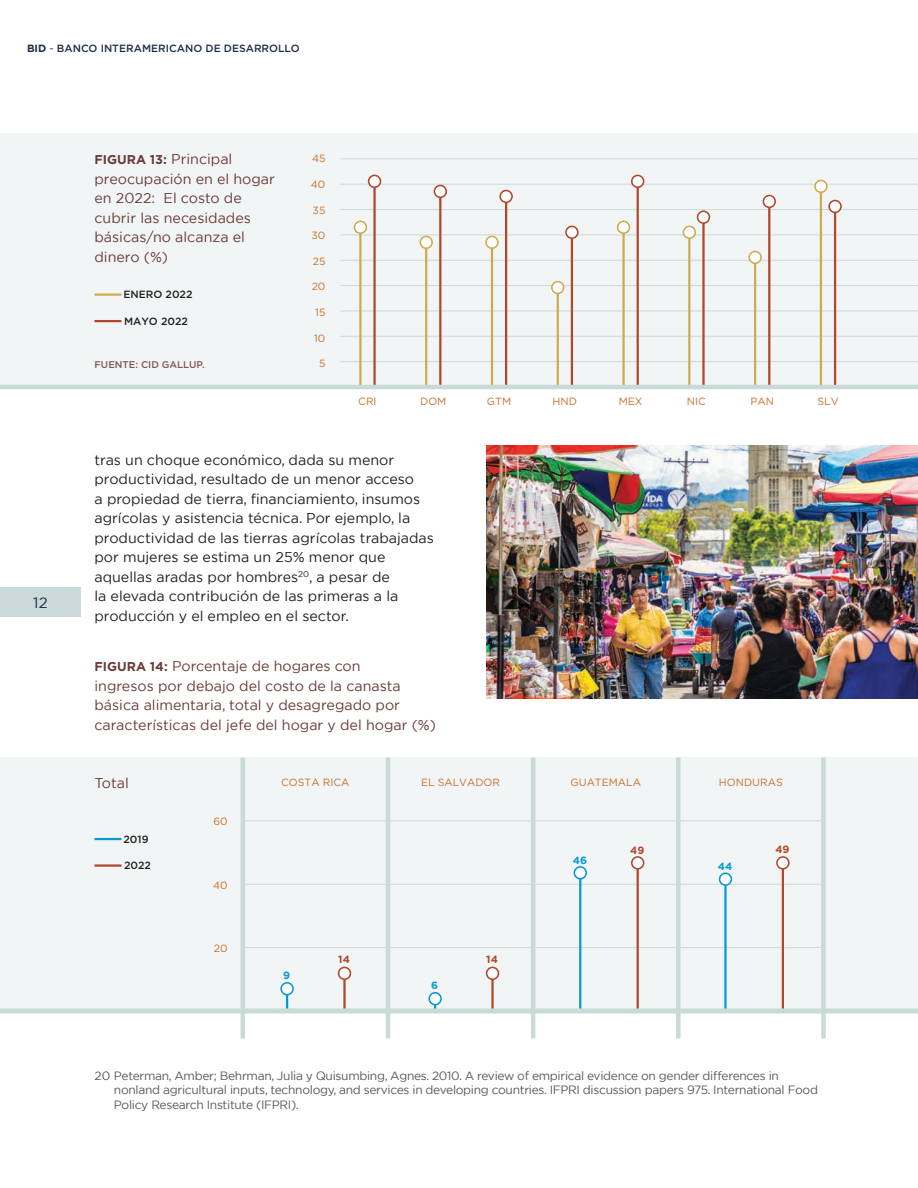
<style>
.page{position:relative;width:918px;height:1188px;background:#fff}
.page>*{position:absolute;margin:0;border:0;box-sizing:border-box;transform-origin:0 0}
.t1{font:15px "Gotham";color:#1c2f48}
.t2{font:14.25px/19.5px "Gotham";color:#231f20}
.t3{font:14.25px/19.5px "Gotham";color:#693c38}
.t4{font:700 12.75px "Gotham";color:#693c38}
.t5{font:12px/14.4px "Gotham";letter-spacing:-.025em;color:#58595b}
.t6{font:10.5px "Gotham";color:#c87029}
.t7{font:500 10.5px "Gotham";color:#1c2f48}
.t8{font:500 10.5px "Gotham";color:#231f20}
.t9{font:700 10.5px "Gotham";color:#b2472a}
.t10{font:700 10.5px "Gotham";color:#0699d6}
.t11{font:500 9.75px "Gotham";color:#805851}
.s1{font-weight:700}
.s2{font-weight:400}
.s3{font-weight:400;font-size:14.25px}
.s4{font-weight:700;font-size:12.75px}
</style>
<div class="page">
<div style="left:0;top:758px;width:918px;height:253px;background:#f2f5f5"></div>
<hr style="left:243px;top:821px;width:580px;height:1px;background:#cadad8">
<hr style="left:243px;top:884px;width:580px;height:1px;background:#cadad8">
<hr style="left:243px;top:947px;width:580px;height:1px;background:#cadad8">
<hr style="left:386px;top:758px;width:4px;height:280px;background:#cadad8">
<hr style="left:241px;top:758px;width:4px;height:280px;background:#cadad8">
<hr style="left:531px;top:758px;width:4px;height:280px;background:#cadad8">
<div style="left:676px;top:758px;width:5px;height:280px;background:#cadad8"></div>
<div style="left:821px;top:758px;width:5px;height:280px;background:#cadad8"></div>
<hr style="left:343px;top:973px;width:3px;height:38px;background:#b2472a">
<svg style="left:338px;top:967px;width:13px;height:13px"></svg>
<hr style="left:286px;top:988px;width:2px;height:23px;background:#0699d6">
<svg style="left:280px;top:982px;width:14px;height:13px"></svg>
<hr style="left:491px;top:973px;width:3px;height:38px;background:#b2472a">
<svg style="left:486px;top:967px;width:13px;height:13px"></svg>
<svg style="left:428px;top:992px;width:14px;height:16px"></svg>
<hr style="left:637px;top:863px;width:2px;height:148px;background:#b2472a">
<svg style="left:631px;top:856px;width:13px;height:14px"></svg>
<hr style="left:579px;top:873px;width:2px;height:138px;background:#0699d6">
<svg style="left:574px;top:866px;width:13px;height:14px"></svg>
<hr style="left:782px;top:863px;width:2px;height:148px;background:#b2472a">
<svg style="left:776px;top:856px;width:14px;height:14px"></svg>
<hr style="left:724px;top:879px;width:3px;height:132px;background:#0699d6">
<svg style="left:719px;top:872px;width:13px;height:14px"></svg>
<div style="left:0;top:1008px;width:918px;height:6px;background:#cadad8"></div>
<hr style="left:94px;top:838px;width:28px;height:2px;background:#0699d6">
<hr style="left:94px;top:864px;width:28px;height:3px;background:#b2472a">
<div style="left:0;top:134px;width:918px;height:253px;background:#f2f5f5"></div>
<hr style="left:94px;top:293px;width:28px;height:3px;background:#cdac50">
<hr style="left:94px;top:320px;width:28px;height:2px;background:#b2472a">
<hr style="left:341px;top:235px;width:577px;height:1px;background:#cadad8">
<hr style="left:341px;top:260px;width:577px;height:1px;background:#cadad8">
<hr style="left:341px;top:285px;width:577px;height:1px;background:#cadad8">
<hr style="left:341px;top:311px;width:577px;height:1px;background:#cadad8">
<hr style="left:341px;top:158px;width:577px;height:1px;background:#cadad8">
<hr style="left:341px;top:184px;width:577px;height:1px;background:#cadad8">
<hr style="left:341px;top:209px;width:577px;height:1px;background:#cadad8">
<hr style="left:341px;top:336px;width:577px;height:1px;background:#cadad8">
<hr style="left:341px;top:361px;width:577px;height:1px;background:#cadad8">
<hr style="left:359px;top:227px;width:3px;height:160px;background:#cdac50">
<svg style="left:354px;top:221px;width:13px;height:13px"></svg>
<hr style="left:373px;top:181px;width:3px;height:206px;background:#b2472a">
<svg style="left:368px;top:175px;width:13px;height:13px"></svg>
<hr style="left:425px;top:242px;width:2px;height:145px;background:#cdac50">
<svg style="left:419px;top:236px;width:14px;height:13px"></svg>
<hr style="left:439px;top:191px;width:2px;height:196px;background:#b2472a">
<svg style="left:434px;top:185px;width:13px;height:13px"></svg>
<hr style="left:491px;top:242px;width:2px;height:145px;background:#cdac50">
<svg style="left:485px;top:236px;width:14px;height:13px"></svg>
<hr style="left:505px;top:196px;width:2px;height:191px;background:#b2472a">
<svg style="left:499px;top:190px;width:14px;height:13px"></svg>
<hr style="left:557px;top:287px;width:2px;height:100px;background:#cdac50">
<svg style="left:551px;top:281px;width:13px;height:13px"></svg>
<hr style="left:571px;top:232px;width:2px;height:155px;background:#b2472a">
<svg style="left:565px;top:226px;width:14px;height:13px"></svg>
<hr style="left:622px;top:227px;width:3px;height:160px;background:#cdac50">
<svg style="left:617px;top:221px;width:13px;height:13px"></svg>
<hr style="left:637px;top:181px;width:2px;height:206px;background:#b2472a">
<svg style="left:631px;top:175px;width:13px;height:13px"></svg>
<hr style="left:688px;top:232px;width:2px;height:155px;background:#cdac50">
<hr style="left:702px;top:217px;width:3px;height:170px;background:#b2472a">
<svg style="left:683px;top:211px;width:27px;height:28px"></svg>
<hr style="left:754px;top:257px;width:2px;height:130px;background:#cdac50">
<svg style="left:748px;top:251px;width:14px;height:13px"></svg>
<hr style="left:768px;top:201px;width:2px;height:186px;background:#b2472a">
<svg style="left:763px;top:195px;width:13px;height:13px"></svg>
<hr style="left:820px;top:186px;width:2px;height:201px;background:#cdac50">
<svg style="left:814px;top:180px;width:14px;height:13px"></svg>
<hr style="left:834px;top:206px;width:2px;height:181px;background:#b2472a">
<svg style="left:828px;top:200px;width:14px;height:13px"></svg>
<hr style="left:0;top:385px;width:918px;height:4px;background:#cadad8">
<img style="left:486px;top:446px;width:432px;height:253px">
<div style="left:0;top:587px;width:81px;height:29px;background:#cadad8"></div>
<p class="t7" style="left:27px;top:42px;width:274px"><span class="s1">BID</span> <span class="s2">-</span> BANCO INTERAMERICANO DE DESARROLLO</p>
<p class="t4" style="left:94px;top:153px;width:139px">FIGURA 13: <span class="s3">Principal</span></p>
<p class="t3" style="left:94px;top:169px;width:182px">preocupación en el hogar en 2022: El costo de cubrir las necesidades básicas/no alcanza el dinero (%)</p>
<p class="t8" style="left:124px;top:288px;width:70px">ENERO 2022</p>
<p class="t8" style="left:124px;top:315px;width:65px">MAYO 2022</p>
<p class="t11" style="left:95px;top:359px;width:112px">FUENTE: CID GALLUP.</p>
<p class="t6" style="left:312px;top:153px;width:15px">45</p>
<p class="t6" style="left:311px;top:178px;width:16px">40</p>
<p class="t6" style="left:313px;top:204px;width:14px">35</p>
<p class="t6" style="left:312px;top:230px;width:15px">30</p>
<p class="t6" style="left:313px;top:255px;width:14px">25</p>
<p class="t6" style="left:312px;top:281px;width:15px">20</p>
<p class="t6" style="left:315px;top:306px;width:12px">15</p>
<p class="t6" style="left:314px;top:332px;width:13px">10</p>
<p class="t6" style="left:319px;top:358px;width:8px">5</p>
<p class="t6" style="left:358px;top:396px;width:20px">CRI</p>
<p class="t6" style="left:420px;top:396px;width:28px">DOM</p>
<p class="t6" style="left:487px;top:396px;width:26px">GTM</p>
<p class="t6" style="left:553px;top:396px;width:26px">HND</p>
<p class="t6" style="left:619px;top:396px;width:25px">MEX</p>
<p class="t6" style="left:687px;top:396px;width:21px">NIC</p>
<p class="t6" style="left:750px;top:396px;width:25px">PAN</p>
<p class="t6" style="left:817px;top:396px;width:23px">SLV</p>
<p class="t1" style="left:33px;top:593px;width:16px">12</p>
<p class="t2" style="left:94px;top:450px;width:341px">tras un choque económico, dada su menor productividad, resultado de un menor acceso<br>a propiedad de tierra, financiamiento, insumos agrícolas y asistencia técnica. Por ejemplo, la productividad de las tierras agrícolas trabajadas por mujeres se estima un 25% menor que aquellas aradas por hombres<sup>20</sup>, a pesar de<br>la elevada contribución de las primeras a la producción y el empleo en el sector.</p>
<p class="t3" style="left:94px;top:656px;width:343px"><span class="s4">FIGURA 14:</span> Porcentaje de hogares con<br>ingresos por debajo del costo de la canasta básica alimentaria, total y desagregado por características del jefe del hogar y del hogar (%)</p>
<p class="t3" style="left:95px;top:773px;width:36px">Total</p>
<p class="t8" style="left:124px;top:833px;width:27px">2019</p>
<p class="t8" style="left:124px;top:859px;width:28px">2022</p>
<p class="t6" style="left:213px;top:816px;width:16px">60</p>
<p class="t6" style="left:213px;top:879px;width:16px">40</p>
<p class="t6" style="left:214px;top:943px;width:15px">20</p>
<p class="t6" style="left:281px;top:777px;width:70px">COSTA RICA</p>
<p class="t6" style="left:421px;top:777px;width:81px">EL SALVADOR</p>
<p class="t6" style="left:570px;top:777px;width:72px">GUATEMALA</p>
<p class="t6" style="left:719px;top:777px;width:65px">HONDURAS</p>
<p class="t10" style="left:283px;top:969px;width:8px">9</p>
<p class="t9" style="left:338px;top:953px;width:13px">14</p>
<p class="t9" style="left:486px;top:954px;width:13px">14</p>
<p class="t10" style="left:431px;top:979px;width:8px">6</p>
<p class="t10" style="left:573px;top:854px;width:16px">46</p>
<p class="t9" style="left:630px;top:844px;width:16px">49</p>
<p class="t9" style="left:775px;top:844px;width:16px">49</p>
<p class="t10" style="left:718px;top:860px;width:16px">44</p>
<p class="t5" style="left:114px;top:1068px;width:706px;text-indent:-19px">20 Peterman, Amber; Behrman, Julia y Quisumbing, Agnes. 2010. A review of empirical evidence on gender differences in nonland agricultural inputs, technology, and services in developing countries. IFPRI discussion papers 975. International Food<br>Policy Research Institute (IFPRI).</p>
</div>
